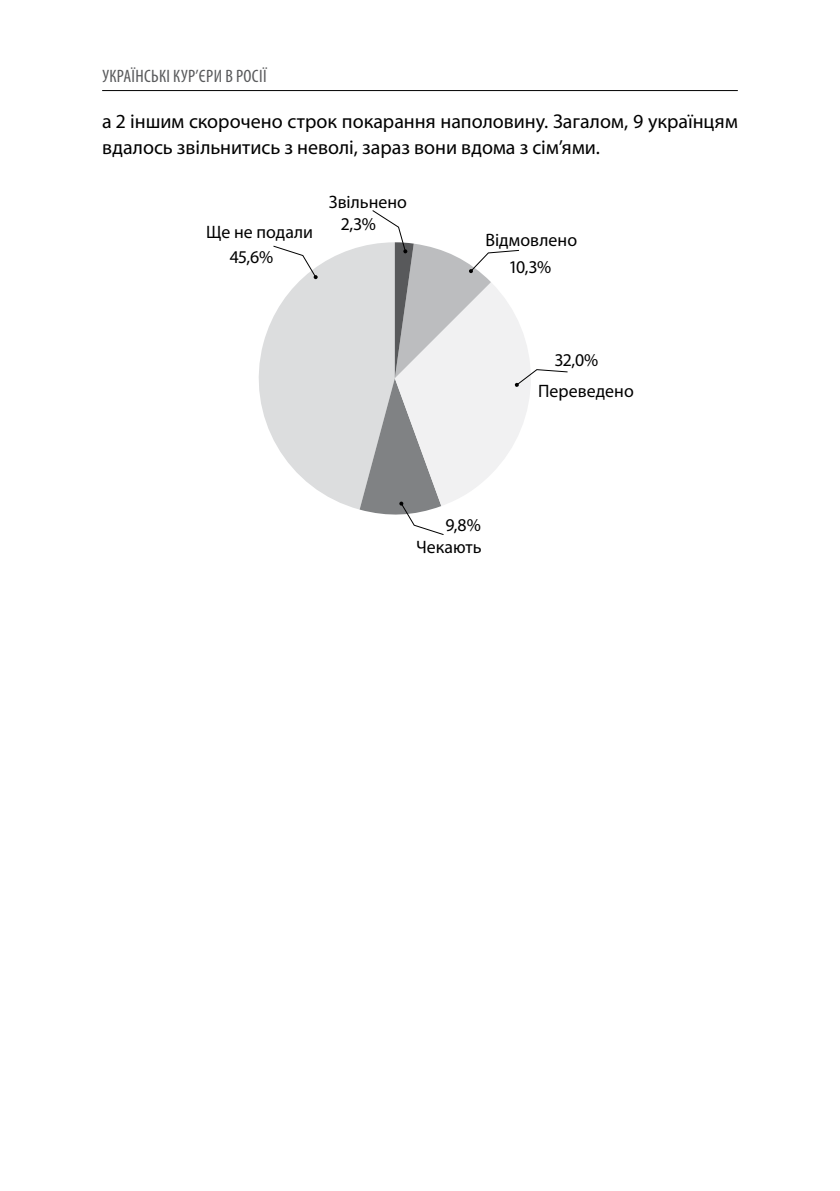
<style>
.page{position:relative;width:840px;height:1191px;background:#fff}
.page>*{position:absolute;margin:0;border:0;box-sizing:border-box;transform-origin:0 0}
.t1{font:20px/25.8px "Myriad Pro";color:#000}
.t2{font:18px/26.8px "Myriad Pro";letter-spacing:.005em;color:#000;text-align:center}
.t3{font:condensed 18px "Myriad Pro";letter-spacing:.02em;color:#58595b}
</style>
<div class="page">
<hr style="left:102px;top:90px;width:635px;height:1px;background:#000">
<svg style="left:258px;top:210px;width:310px;height:325px"></svg>
<p class="t3" style="left:102px;top:65px;width:166px">Українські кур’єри в Росії</p>
<p class="t1" style="left:102px;top:108px;width:636px">а 2 іншим скорочено строк покарання наполовину. Загалом, 9 українцям вдалось звільнитись з неволі, зараз вони вдома з сім’ями.</p>
<p class="t2" style="left:229px;top:219px;width:85px;line-height:25px;text-align:left;text-indent:-23px">Ще не подали<br>45,6%</p>
<p class="t2" style="left:329px;top:188px;width:80px">Звільнено</p>
<p class="t2" style="left:341px;top:210px;width:36px">2,3%</p>
<p class="t2" style="left:485px;top:226px;width:93px">Відмовлено<br>10,3%</p>
<p class="t2" style="left:555px;top:346px;width:45px">32,0%</p>
<p class="t2" style="left:537px;top:377px;width:97px">Переведено</p>
<p class="t2" style="left:445px;top:511px;width:37px">9,8%</p>
<p class="t2" style="left:416px;top:533px;width:67px">Чекають</p>
</div>
